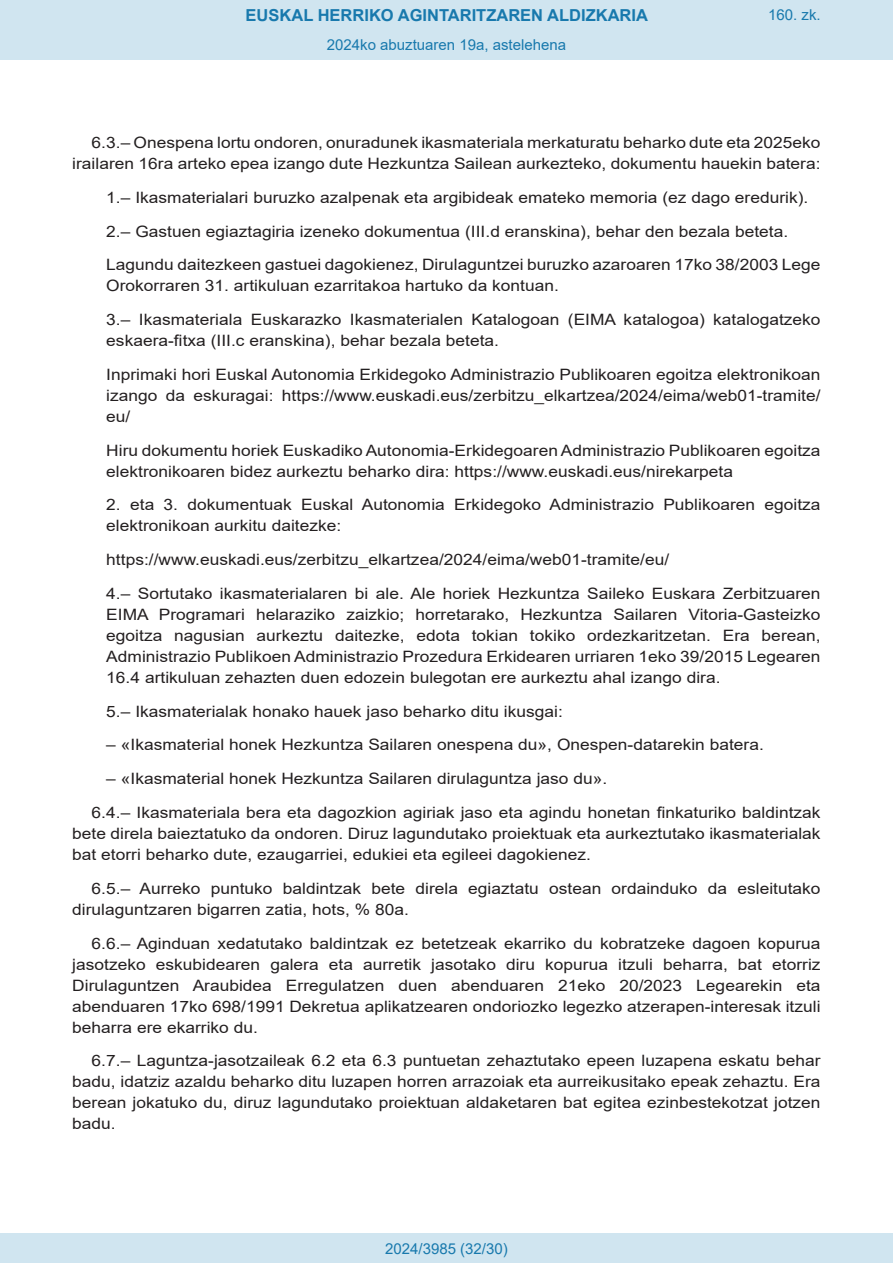
<style>
.page{position:relative;width:893px;height:1263px;background:#fff}
.page>*{position:absolute;margin:0;border:0;box-sizing:border-box;transform-origin:0 0}
.t1{font:700 16.5px "Arial";color:#1879ad}
.BOPVDetalle1{font:15.6px/21px "Arial";color:#231f20;scale:1.11 1}
.BOPVDetalle{font:15.6px/21px "Arial";color:#231f20;text-align:justify;scale:1.11 1}
.Paginacion_Centro{font:15px "Arial";color:#1879ad}
</style>
<div class="page">
<div style="left:0;top:0;width:893px;height:60px;background:#d0e5f0"></div>
<div style="left:0;top:1233px;width:893px;height:30px;background:#d0e5f0"></div>
<p class="t1" style="left:246px;top:3px;width:404px">EUSKAL HERRIKO AGINTARITZAREN ALDIZKARIA</p>
<p class="Paginacion_Centro" style="left:327px;top:35px;width:241px">2024ko abuztuaren 19a, astelehena</p>
<p class="Paginacion_Centro" style="left:768px;top:5px;width:54px">160. zk.</p>
<p class="BOPVDetalle" style="left:72px;top:132px;width:676px;text-align:right">6.3.– Onespena lortu ondoren, onuradunek ikasmateriala merkaturatu beharko dute eta 2025eko irailaren 16ra arteko epea izango dute Hezkuntza Sailean aurkezteko, dokumentu hauekin batera:</p>
<p class="BOPVDetalle1" style="left:106px;top:187px;width:634px">1.– Ikasmaterialari buruzko azalpenak eta argibideak emateko memoria (ez dago eredurik).</p>
<p class="BOPVDetalle1" style="left:106px;top:221px;width:616px">2.– Gastuen egiaztagiria izeneko dokumentua (III.d eranskina), behar den bezala beteta.</p>
<p class="BOPVDetalle1" style="left:106px;top:254px;width:645px">Lagundu daitezkeen gastuei dagokienez, Dirulaguntzei buruzko azaroaren 17ko 38/2003 Lege<br>Orokorraren 31. artikuluan ezarritakoa hartuko da kontuan.</p>
<p class="BOPVDetalle1" style="left:106px;top:309px;width:645px">3.– Ikasmateriala Euskarazko Ikasmaterialen Katalogoan (EIMA katalogoa) katalogatzeko eskaera-fitxa (III.c eranskina), behar bezala beteta.</p>
<p class="BOPVDetalle1" style="left:106px;top:364px;width:645px;text-align:justify">Inprimaki hori Euskal Autonomia Erkidegoko Administrazio Publikoaren egoitza elektronikoan izango da eskuragai: https://www.euskadi.eus/zerbitzu_elkartzea/2024/eima/web01-tramite/ eu/</p>
<p class="BOPVDetalle1" style="left:106px;top:440px;width:645px">Hiru dokumentu horiek Euskadiko Autonomia-Erkidegoaren Administrazio Publikoaren egoitza elektronikoaren bidez aurkeztu beharko dira: https://www.euskadi.eus/nirekarpeta</p>
<p class="BOPVDetalle1" style="left:106px;top:494px;width:645px">2. eta 3. dokumentuak Euskal Autonomia Erkidegoko Administrazio Publikoaren egoitza elektronikoan aurkitu daitezke:</p>
<p class="BOPVDetalle1" style="left:106px;top:549px;width:509px">https://www.euskadi.eus/zerbitzu_elkartzea/2024/eima/web01-tramite/eu/</p>
<p class="BOPVDetalle1" style="left:106px;top:583px;width:645px;text-align:justify">4.– Sortutako ikasmaterialaren bi ale. Ale horiek Hezkuntza Saileko Euskara Zerbitzuaren EIMA Programari helaraziko zaizkio; horretarako, Hezkuntza Sailaren Vitoria-Gasteizko egoitza nagusian aurkeztu daitezke, edota tokian tokiko ordezkaritzetan. Era berean, Administrazio Publikoen Administrazio Prozedura Erkidearen urriaren 1eko 39/2015 Legearen 16.4 artikuluan zehazten duen edozein bulegotan ere aurkeztu ahal izango dira.</p>
<p class="BOPVDetalle1" style="left:106px;top:701px;width:413px">5.– Ikasmaterialak honako hauek jaso beharko ditu ikusgai:</p>
<p class="BOPVDetalle1" style="left:106px;top:734px;width:594px">– «Ikasmaterial honek Hezkuntza Sailaren onespena du», Onespen-datarekin batera.</p>
<p class="BOPVDetalle1" style="left:106px;top:768px;width:453px">– «Ikasmaterial honek Hezkuntza Sailaren dirulaguntza jaso du».</p>
<p class="BOPVDetalle" style="left:72px;top:802px;width:676px;text-indent:19px">6.4.– Ikasmateriala bera eta dagozkion agiriak jaso eta agindu honetan finkaturiko baldintzak bete direla baieztatuko da ondoren. Diruz lagundutako proiektuak eta aurkeztutako ikasmaterialak bat etorri beharko dute, ezaugarriei, edukiei eta egileei dagokienez.</p>
<p class="BOPVDetalle" style="left:72px;top:878px;width:676px;text-indent:19px">6.5.– Aurreko puntuko baldintzak bete direla egiaztatu ostean ordainduko da esleitutako dirulaguntzaren bigarren zatia, hots, % 80a.</p>
<p class="BOPVDetalle" style="left:72px;top:932px;width:676px;text-indent:19px">6.6.– Aginduan xedatutako baldintzak ez betetzeak ekarriko du kobratzeke dagoen kopurua jasotzeko eskubidearen galera eta aurretik jasotako diru kopurua itzuli beharra, bat etorriz Dirulaguntzen Araubidea Erregulatzen duen abenduaren 21eko 20/2023 Legearekin eta abenduaren 17ko 698/1991 Dekretua aplikatzearen ondoriozko legezko atzerapen-interesak itzuli beharra ere ekarriko du.</p>
<p class="BOPVDetalle" style="left:72px;top:1050px;width:676px;text-indent:19px">6.7.– Laguntza-jasotzaileak 6.2 eta 6.3 puntuetan zehaztutako epeen luzapena eskatu behar badu, idatziz azaldu beharko ditu luzapen horren arrazoiak eta aurreikusitako epeak zehaztu. Era berean jokatuko du, diruz lagundutako proiektuan aldaketaren bat egitea ezinbestekotzat jotzen badu.</p>
<p class="Paginacion_Centro" style="left:385px;top:1238px;width:124px">2024/3985 (32/30)</p>
</div>
